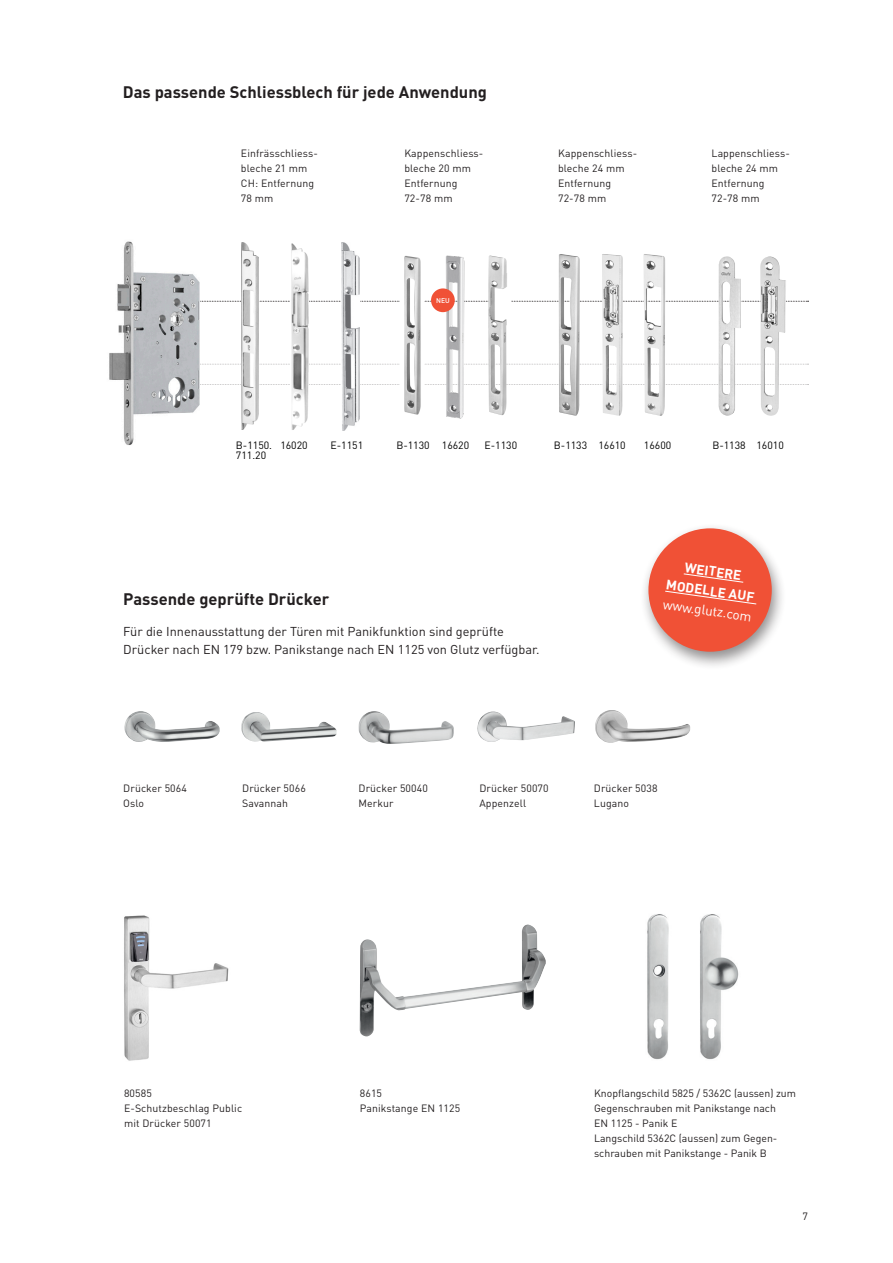
<style>
.page{position:relative;width:893px;height:1263px;background:#fff}
.page>*{position:absolute;margin:0;border:0;box-sizing:border-box;transform-origin:0 0}
.t1{font:700 16.5px "DIN Pro";color:#231f20}
.t2{font:700 13.5px "DIN Pro";color:#fff}
.t3{font:13.5px "DIN Pro";color:#fff}
.Fließtext{font:12.75px "DIN Pro";color:#231f20}
.Fließtext-2{font:10.5px/15px "DIN Pro";letter-spacing:.01em;color:#231f20}
.t4{font:10.5px/10.5px "DIN Pro";color:#000}
.t5{font:500 6.9px "DIN Pro";color:#fff}
</style>
<div class="page">
<img style="left:124px;top:711px;width:96px;height:31px">
<img style="left:241px;top:712px;width:96px;height:30px">
<img style="left:359px;top:711px;width:95px;height:33px">
<img style="left:477px;top:711px;width:98px;height:31px">
<img style="left:595px;top:710px;width:95px;height:33px">
<div style="left:640px;top:523px;width:147px;height:147px;background:#231f20;opacity:.5"></div>
<div style="left:648px;top:528px;width:124px;height:124px;background:#f05136;border-radius:50%"></div>
<svg style="left:683px;top:573px;width:61px;height:10px"></svg>
<svg style="left:665px;top:590px;width:92px;height:15px"></svg>
<img style="left:360px;top:924px;width:186px;height:112px">
<img style="left:700px;top:914px;width:39px;height:146px">
<img style="left:647px;top:914px;width:22px;height:146px">
<img style="left:124px;top:915px;width:105px;height:146px">
<svg style="left:200px;top:384px;width:608px;height:1px"></svg>
<svg style="left:200px;top:364px;width:608px;height:1px"></svg>
<svg style="left:200px;top:301px;width:608px;height:1px"></svg>
<img style="left:242px;top:243px;width:17px;height:186px">
<img style="left:291px;top:243px;width:17px;height:187px">
<img style="left:342px;top:242px;width:17px;height:188px">
<img style="left:559px;top:254px;width:21px;height:162px">
<img style="left:602px;top:254px;width:21px;height:162px">
<img style="left:643px;top:254px;width:22px;height:162px">
<img style="left:760px;top:256px;width:26px;height:160px">
<img style="left:718px;top:256px;width:23px;height:160px">
<img style="left:401px;top:256px;width:23px;height:159px">
<img style="left:488px;top:256px;width:24px;height:159px">
<img style="left:440px;top:255px;width:26px;height:164px">
<div style="left:431px;top:288px;width:24px;height:24px;background:#f05136;border-radius:50%"></div>
<img style="left:109px;top:241px;width:91px;height:204px">
<p class="t1" style="left:123px;top:80px;width:366px">Das passende Schliessblech für jede Anwendung</p>
<p class="Fließtext-2" style="left:241px;top:145px;width:78px">Einfrässchliess-</p>
<p class="Fließtext-2" style="left:241px;top:160px;width:68px">bleche 21 mm</p>
<p class="Fließtext-2" style="left:241px;top:175px;width:75px">CH: Entfernung</p>
<p class="Fließtext-2" style="left:241px;top:190px;width:34px">78 mm</p>
<p class="Fließtext-2" style="left:404px;top:145px;width:81px">Kappenschliess-</p>
<p class="Fließtext-2" style="left:404px;top:160px;width:68px">bleche 20 mm</p>
<p class="Fließtext-2" style="left:404px;top:175px;width:55px">Entfernung</p>
<p class="Fließtext-2" style="left:404px;top:190px;width:50px">72-78 mm</p>
<p class="t5" style="left:436px;top:295px;width:15px">NEU</p>
<p class="Fließtext-2" style="left:558px;top:145px;width:81px">Kappenschliess-</p>
<p class="Fließtext-2" style="left:558px;top:160px;width:68px">bleche 24 mm</p>
<p class="Fließtext-2" style="left:558px;top:175px;width:55px">Entfernung</p>
<p class="Fließtext-2" style="left:558px;top:190px;width:50px">72-78 mm</p>
<p class="Fließtext-2" style="left:711px;top:145px;width:80px">Lappenschliess&shy;bleche 24 mm</p>
<p class="Fließtext-2" style="left:711px;top:175px;width:55px">Entfernung</p>
<p class="Fließtext-2" style="left:711px;top:190px;width:50px">72-78 mm</p>
<p class="t4" style="left:236px;top:439px;width:38px">B-1150.<br>711.20</p>
<p class="t4" style="left:280px;top:439px;width:29px">16020</p>
<p class="t4" style="left:331px;top:439px;width:34px">E-1151</p>
<p class="t4" style="left:396px;top:439px;width:35px">B-1130</p>
<p class="t4" style="left:442px;top:439px;width:29px">16620</p>
<p class="t4" style="left:485px;top:439px;width:34px">E-1130</p>
<p class="t4" style="left:554px;top:439px;width:35px">B-1133</p>
<p class="t4" style="left:598px;top:439px;width:29px">16610</p>
<p class="t4" style="left:644px;top:439px;width:29px">16600</p>
<p class="t4" style="left:712px;top:439px;width:35px">B-1138</p>
<p class="t4" style="left:756px;top:439px;width:29px">16010</p>
<p class="t1" style="left:123px;top:588px;width:208px">Passende geprüfte Drücker</p>
<p class="Fließtext" style="left:123px;top:622px;width:382px">Für die Innenausstattung der Türen mit Panikfunktion sind geprüfte</p>
<p class="Fließtext" style="left:123px;top:640px;width:418px">Drücker nach EN 179 bzw. Panikstange nach EN 1125 von Glutz verfügbar.</p>
<p class="t2" style="left:686px;top:558px;width:59px;rotate:8deg">WEITERE</p>
<p class="t2" style="left:667px;top:575px;width:90px;rotate:8deg">MODELLE AUF</p>
<p class="t3" style="left:664px;top:595px;width:91px;rotate:8deg">www.glutz.com</p>
<p class="Fließtext-2" style="left:123px;top:781px;width:65px">Drücker 5064</p>
<p class="Fließtext-2" style="left:123px;top:796px;width:22px">Oslo</p>
<p class="Fließtext-2" style="left:242px;top:781px;width:65px">Drücker 5066</p>
<p class="Fließtext-2" style="left:242px;top:796px;width:47px">Savannah</p>
<p class="Fließtext-2" style="left:359px;top:781px;width:71px">Drücker 50040</p>
<p class="Fließtext-2" style="left:359px;top:796px;width:37px">Merkur</p>
<p class="Fließtext-2" style="left:479px;top:781px;width:71px">Drücker 50070</p>
<p class="Fließtext-2" style="left:479px;top:796px;width:48px">Appenzell</p>
<p class="Fließtext-2" style="left:594px;top:781px;width:65px">Drücker 5038</p>
<p class="Fließtext-2" style="left:594px;top:796px;width:37px">Lugano</p>
<p class="Fließtext-2" style="left:124px;top:1085px;width:29px">80585</p>
<p class="Fließtext-2" style="left:124px;top:1100px;width:120px">E-Schutzbeschlag Public</p>
<p class="Fließtext-2" style="left:124px;top:1115px;width:89px">mit Drücker 50071</p>
<p class="Fließtext-2" style="left:360px;top:1085px;width:24px">8615</p>
<p class="Fließtext-2" style="left:360px;top:1100px;width:102px">Panikstange EN 1125</p>
<p class="Fließtext-2" style="left:594px;top:1085px;width:203px">Knopflangschild 5825 / 5362C (aussen) zum</p>
<p class="Fließtext-2" style="left:594px;top:1100px;width:183px">Gegenschrauben mit Panikstange nach</p>
<p class="Fließtext-2" style="left:594px;top:1115px;width:85px">EN 1125 - Panik E</p>
<p class="Fließtext-2" style="left:594px;top:1130px;width:185px">Langschild 5362C (aussen) zum Gegen-</p>
<p class="Fließtext-2" style="left:594px;top:1145px;width:174px">schrauben mit Panikstange - Panik B</p>
<p class="Fließtext-2" style="left:802px;top:1209px;width:7px">7</p>
</div>
